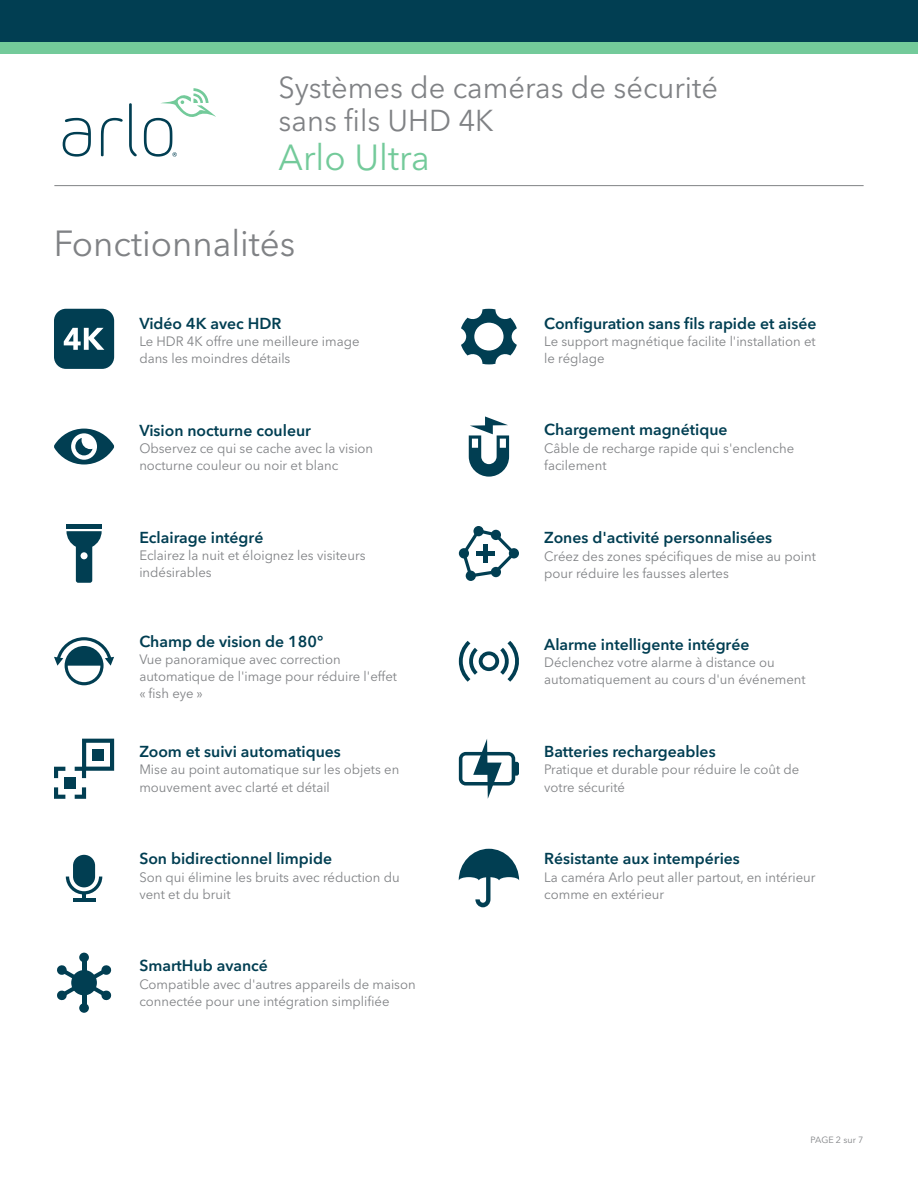
<style>
.page{position:relative;width:918px;height:1188px;background:#fff}
.page>*{position:absolute;margin:0;border:0;box-sizing:border-box;transform-origin:0 0}
.Arlo_Subhead{font:36px "Avenir Next LT Pro";color:#808285}
.t1{font:36px "Avenir Next LT Pro";color:#73ca9a}
.t2{font:30px/33px "Avenir Next LT Pro";color:#808285}
.Sub_Heads{font:600 15.75px "Avenir Next LT Pro";color:#013e52}
.Sub_Heads-2{font:13.5px/17.2px "Avenir Next LT Pro";color:#808285}
.t3{font:9px "Avenir Next LT Pro";color:#808285}
</style>
<div class="page">
<svg style="left:63px;top:118px;width:28px;height:39px"></svg>
<svg style="left:101px;top:118px;width:22px;height:38px"></svg>
<svg style="left:129px;top:103px;width:8px;height:53px"></svg>
<svg style="left:144px;top:88px;width:72px;height:69px"></svg>
<div style="left:0;top:0;width:918px;height:54px;background:#73ca9a"></div>
<div style="left:0;top:0;width:918px;height:42px;background:#013e52"></div>
<hr style="left:54px;top:185px;width:810px;height:1px;background:#808285">
<svg style="left:54px;top:309px;width:60px;height:60px;background:#285c6d"></svg>
<svg style="left:54px;top:429px;width:60px;height:35px"></svg>
<svg style="left:66px;top:531px;width:36px;height:52px"></svg>
<div style="left:66px;top:524px;width:36px;height:5px;background:#013e52"></div>
<svg style="left:54px;top:637px;width:60px;height:48px"></svg>
<svg style="left:75px;top:787px;width:11px;height:12px"></svg>
<svg style="left:54px;top:787px;width:11px;height:12px"></svg>
<svg style="left:54px;top:767px;width:11px;height:11px"></svg>
<svg style="left:75px;top:739px;width:39px;height:39px"></svg>
<div style="left:93px;top:749px;width:11px;height:11px;background:#013e52"></div>
<div style="left:65px;top:777px;width:11px;height:11px;background:#013e52"></div>
<svg style="left:469px;top:416px;width:40px;height:61px"></svg>
<svg style="left:462px;top:529px;width:54px;height:49px"></svg>
<div style="left:509px;top:548px;width:10px;height:10px;background:#013e52;border-radius:50%"></div>
<div style="left:491px;top:530px;width:10px;height:10px;background:#013e52;border-radius:50%"></div>
<div style="left:473px;top:526px;width:11px;height:10px;background:#013e52;border-radius:50%"></div>
<div style="left:459px;top:548px;width:10px;height:10px;background:#013e52;border-radius:50%"></div>
<div style="left:466px;top:571px;width:10px;height:10px;background:#013e52;border-radius:50%"></div>
<div style="left:491px;top:567px;width:10px;height:10px;background:#013e52;border-radius:50%"></div>
<hr style="left:484px;top:544px;width:4px;height:19px;background:#013e52">
<hr style="left:476px;top:551px;width:19px;height:4px;background:#013e52">
<svg style="left:459px;top:641px;width:60px;height:41px"></svg>
<svg style="left:459px;top:739px;width:60px;height:60px"></svg>
<svg style="left:459px;top:849px;width:60px;height:58px"></svg>
<div style="left:73px;top:855px;width:22px;height:32px;background:#013e52;border-radius:11px"></div>
<svg style="left:66px;top:877px;width:36px;height:23px"></svg>
<hr style="left:73px;top:898px;width:22px;height:3px;background:#013e52">
<div style="left:79px;top:953px;width:10px;height:9px;background:#013e52;border-radius:50%"></div>
<div style="left:79px;top:1003px;width:10px;height:10px;background:#013e52;border-radius:50%"></div>
<hr style="left:82px;top:957px;width:4px;height:51px;background:#013e52">
<svg style="left:57px;top:965px;width:55px;height:36px"></svg>
<svg style="left:461px;top:309px;width:56px;height:55px"></svg>
<h2 class="t2" style="left:279px;top:71px;width:441px">Systèmes de caméras de sécurité sans fils UHD 4K</h2>
<h1 class="t1" style="left:279px;top:136px;width:153px">Arlo Ultra</h1>
<p class="Arlo_Subhead" style="left:54px;top:222px;width:243px">Fonctionnalités</p>
<p class="Sub_Heads" style="left:139px;top:314px;width:143px">Vidéo 4K avec HDR</p>
<p class="Sub_Heads-2" style="left:139px;top:333px;width:222px">Le HDR 4K offre une meilleure image dans les moindres détails</p>
<p class="Sub_Heads" style="left:139px;top:420px;width:173px">Vision nocturne couleur</p>
<p class="Sub_Heads-2" style="left:139px;top:439px;width:235px">Observez ce qui se cache avec la vision nocturne couleur ou noir et blanc</p>
<p class="Sub_Heads" style="left:139px;top:528px;width:126px">Eclairage intégré</p>
<p class="Sub_Heads-2" style="left:139px;top:547px;width:228px">Eclairez la nuit et éloignez les visiteurs indésirables</p>
<p class="Sub_Heads" style="left:139px;top:632px;width:186px">Champ de vision de 180°</p>
<p class="Sub_Heads-2" style="left:139px;top:651px;width:259px">Vue panoramique avec correction automatique de l'image pour réduire l'effet « fish eye »</p>
<p class="Sub_Heads" style="left:139px;top:742px;width:203px">Zoom et suivi automatiques</p>
<p class="Sub_Heads-2" style="left:139px;top:761px;width:261px">Mise au point automatique sur les objets en mouvement avec clarté et détail</p>
<p class="Sub_Heads" style="left:139px;top:849px;width:194px">Son bidirectionnel limpide</p>
<p class="Sub_Heads-2" style="left:139px;top:868px;width:262px">Son qui élimine les bruits avec réduction du vent et du bruit</p>
<p class="Sub_Heads" style="left:139px;top:956px;width:130px">SmartHub avancé</p>
<p class="Sub_Heads-2" style="left:139px;top:975px;width:278px">Compatible avec d'autres appareils de maison connectée pour une intégration simplifiée</p>
<p class="Sub_Heads" style="left:544px;top:314px;width:274px">Configuration sans fils rapide et aisée</p>
<p class="Sub_Heads-2" style="left:544px;top:333px;width:273px">Le support magnétique facilite l'installation et le réglage</p>
<p class="Sub_Heads" style="left:544px;top:420px;width:185px">Chargement magnétique</p>
<p class="Sub_Heads-2" style="left:544px;top:439px;width:252px">Câble de recharge rapide qui s'enclenche facilement</p>
<p class="Sub_Heads" style="left:544px;top:528px;width:230px">Zones d'activité personnalisées</p>
<p class="Sub_Heads-2" style="left:544px;top:547px;width:273px">Créez des zones spécifiques de mise au point pour réduire les fausses alertes</p>
<p class="Sub_Heads" style="left:544px;top:635px;width:207px">Alarme intelligente intégrée</p>
<p class="Sub_Heads-2" style="left:544px;top:654px;width:263px">Déclenchez votre alarme à distance ou automatiquement au cours d'un événement</p>
<p class="Sub_Heads" style="left:544px;top:742px;width:173px">Batteries rechargeables</p>
<p class="Sub_Heads-2" style="left:544px;top:761px;width:257px">Pratique et durable pour réduire le coût de votre sécurité</p>
<p class="Sub_Heads" style="left:544px;top:849px;width:197px">Résistante aux intempéries</p>
<p class="Sub_Heads-2" style="left:544px;top:868px;width:273px">La caméra Arlo peut aller partout, en intérieur comme en extérieur</p>
<p class="t3" style="left:811px;top:1134px;width:54px">PAGE 2 sur 7</p>
</div>
